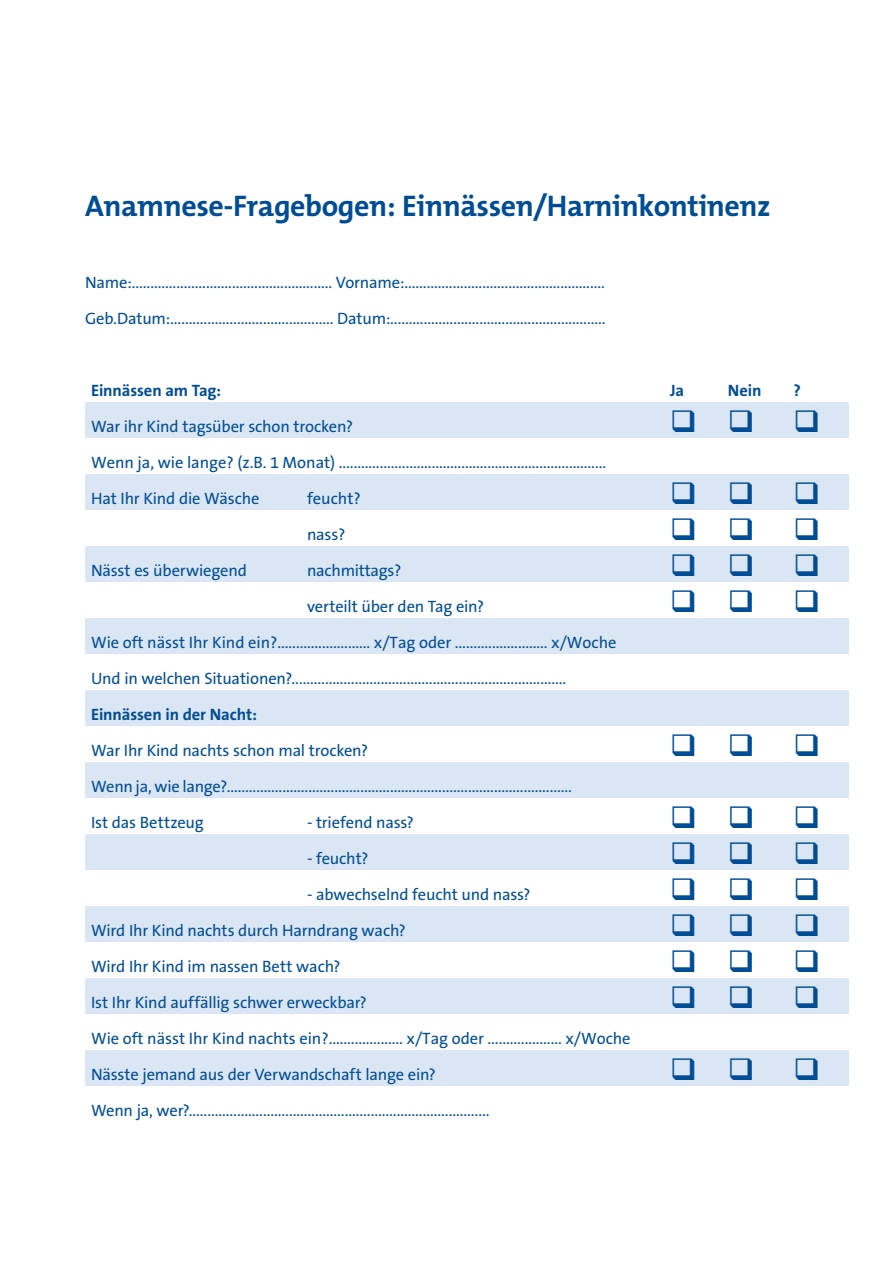
<style>
.page{position:relative;width:893px;height:1263px;background:#fff}
.page>*{position:absolute;margin:0;border:0;box-sizing:border-box;transform-origin:0 0}
.inn_Headline{font:700 30px "The Mix B7";letter-spacing:-.015em;color:#014d95}
.inn_fliestext{font:16.5px "The Sans B5 Plain";letter-spacing:-.01em;color:#014d95}
.inn_Auszeichnung{font:700 16.5px "The Sans B7";letter-spacing:-.005em;color:#014d95}
</style>
<div class="page">
<svg style="left:85px;top:402px;width:764px;height:684px;fill:#dbe6f4"></svg>
<svg style="left:673px;top:410px;width:21px;height:22px"></svg>
<svg style="left:730px;top:410px;width:22px;height:22px"></svg>
<svg style="left:796px;top:410px;width:22px;height:22px"></svg>
<svg style="left:673px;top:482px;width:21px;height:22px"></svg>
<svg style="left:730px;top:482px;width:22px;height:22px"></svg>
<svg style="left:796px;top:482px;width:22px;height:22px"></svg>
<svg style="left:673px;top:518px;width:21px;height:22px"></svg>
<svg style="left:730px;top:518px;width:22px;height:22px"></svg>
<svg style="left:796px;top:518px;width:22px;height:22px"></svg>
<svg style="left:673px;top:554px;width:21px;height:22px"></svg>
<svg style="left:730px;top:554px;width:22px;height:22px"></svg>
<svg style="left:796px;top:554px;width:22px;height:22px"></svg>
<svg style="left:673px;top:590px;width:21px;height:22px"></svg>
<svg style="left:730px;top:590px;width:22px;height:22px"></svg>
<svg style="left:796px;top:590px;width:22px;height:22px"></svg>
<svg style="left:673px;top:734px;width:21px;height:22px"></svg>
<svg style="left:730px;top:734px;width:22px;height:22px"></svg>
<svg style="left:796px;top:734px;width:22px;height:22px"></svg>
<svg style="left:673px;top:806px;width:21px;height:22px"></svg>
<svg style="left:730px;top:806px;width:22px;height:22px"></svg>
<svg style="left:796px;top:806px;width:22px;height:22px"></svg>
<svg style="left:673px;top:842px;width:21px;height:22px"></svg>
<svg style="left:730px;top:842px;width:22px;height:22px"></svg>
<svg style="left:796px;top:842px;width:22px;height:22px"></svg>
<svg style="left:673px;top:878px;width:21px;height:22px"></svg>
<svg style="left:730px;top:878px;width:22px;height:22px"></svg>
<svg style="left:796px;top:878px;width:22px;height:22px"></svg>
<svg style="left:673px;top:914px;width:21px;height:22px"></svg>
<svg style="left:730px;top:914px;width:22px;height:22px"></svg>
<svg style="left:796px;top:914px;width:22px;height:22px"></svg>
<svg style="left:673px;top:950px;width:21px;height:22px"></svg>
<svg style="left:730px;top:950px;width:22px;height:22px"></svg>
<svg style="left:796px;top:950px;width:22px;height:22px"></svg>
<svg style="left:673px;top:986px;width:21px;height:22px"></svg>
<svg style="left:730px;top:986px;width:22px;height:22px"></svg>
<svg style="left:796px;top:986px;width:22px;height:22px"></svg>
<svg style="left:673px;top:1058px;width:21px;height:22px"></svg>
<svg style="left:730px;top:1058px;width:22px;height:22px"></svg>
<svg style="left:796px;top:1058px;width:22px;height:22px"></svg>
<p class="inn_Headline" style="left:85px;top:190px;width:687px">Anamnese-Fragebogen: Einnässen/Harninkontinenz</p>
<p class="inn_fliestext" style="left:85px;top:274px;width:521px">Name:...................................................... Vorname:......................................................</p>
<p class="inn_fliestext" style="left:85px;top:310px;width:522px">Geb.Datum:............................................ Datum:..........................................................</p>
<p class="inn_Auszeichnung" style="left:91px;top:382px;width:132px">Einnässen am Tag:</p>
<p class="inn_Auszeichnung" style="left:670px;top:382px;width:16px">Ja</p>
<p class="inn_Auszeichnung" style="left:728px;top:382px;width:35px">Nein</p>
<p class="inn_Auszeichnung" style="left:793px;top:382px;width:9px">?</p>
<p class="inn_fliestext" style="left:91px;top:418px;width:263px">War ihr Kind tagsüber schon trocken?</p>
<p class="inn_fliestext" style="left:91px;top:454px;width:517px">Wenn ja, wie lange? (z.B. 1 Monat) ........................................................................</p>
<p class="inn_fliestext" style="left:91px;top:490px;width:170px">Hat Ihr Kind die Wäsche</p>
<p class="inn_fliestext" style="left:307px;top:490px;width:55px">feucht?</p>
<p class="inn_fliestext" style="left:307px;top:526px;width:40px">nass?</p>
<p class="inn_fliestext" style="left:91px;top:562px;width:157px">Nässt es überwiegend</p>
<p class="inn_fliestext" style="left:307px;top:562px;width:96px">nachmittags?</p>
<p class="inn_fliestext" style="left:307px;top:598px;width:179px">verteilt über den Tag ein?</p>
<p class="inn_fliestext" style="left:91px;top:634px;width:527px">Wie oft nässt Ihr Kind ein?......................... x/Tag oder ......................... x/Woche</p>
<p class="inn_fliestext" style="left:91px;top:670px;width:477px">Und in welchen Situationen?..........................................................................</p>
<p class="inn_Auszeichnung" style="left:91px;top:706px;width:167px">Einnässen in der Nacht:</p>
<p class="inn_fliestext" style="left:91px;top:742px;width:279px">War Ihr Kind nachts schon mal trocken?</p>
<p class="inn_fliestext" style="left:91px;top:778px;width:482px">Wenn ja, wie lange?.............................................................................................</p>
<p class="inn_fliestext" style="left:91px;top:814px;width:114px">Ist das Bettzeug</p>
<p class="inn_fliestext" style="left:307px;top:814px;width:108px">- triefend nass?</p>
<p class="inn_fliestext" style="left:307px;top:850px;width:63px">- feucht?</p>
<p class="inn_fliestext" style="left:307px;top:886px;width:225px">- abwechselnd feucht und nass?</p>
<p class="inn_fliestext" style="left:91px;top:922px;width:316px">Wird Ihr Kind nachts durch Harndrang wach?</p>
<p class="inn_fliestext" style="left:91px;top:958px;width:251px">Wird Ihr Kind im nassen Bett wach?</p>
<p class="inn_fliestext" style="left:91px;top:994px;width:277px">Ist Ihr Kind auffällig schwer erweckbar?</p>
<p class="inn_fliestext" style="left:91px;top:1030px;width:541px">Wie oft nässt Ihr Kind nachts ein?.................... x/Tag oder .................... x/Woche</p>
<p class="inn_fliestext" style="left:91px;top:1066px;width:346px">Nässte jemand aus der Verwandschaft lange ein?</p>
<p class="inn_fliestext" style="left:91px;top:1102px;width:400px">Wenn ja, wer?.................................................................................</p>
</div>
